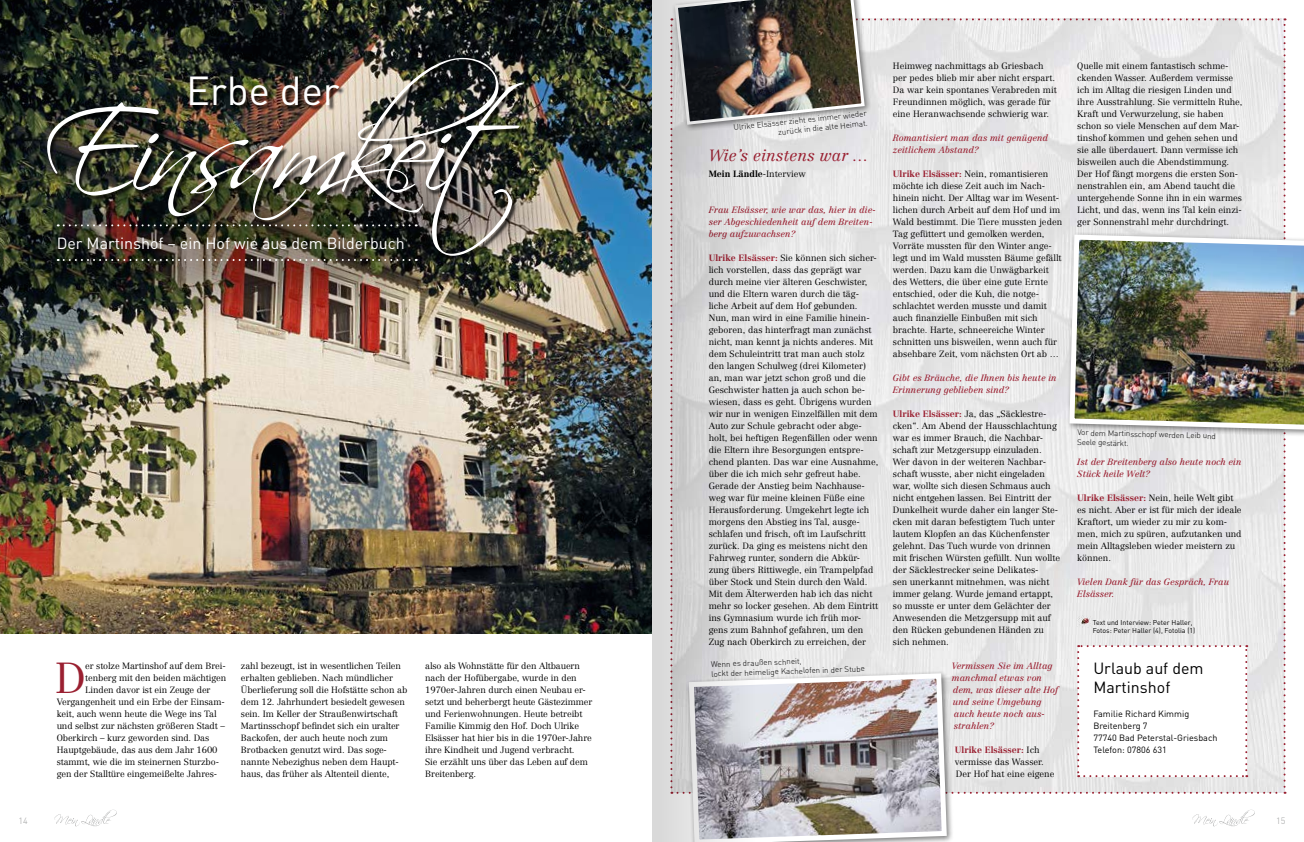
<style>
.page{position:relative;width:1304px;height:842px;background:#fff}
.page>*{position:absolute;margin:0;border:0;box-sizing:border-box;transform-origin:0 0}
.t1{font:120px "Scriptina Pro";color:#fff}
.t2{font:300 42.7px "Centennial";color:#9a2031}
.t3{font:40px "FFDIN";color:#fff}
.t4{font:16px "FFDIN";color:#fff}
.t5{font:16px/19.2px "FFDIN";color:#000}
.t6{font:italic 300 16px "Centennial";color:#9a2031}
.t7{font:300 9px/12px "Centennial";color:#000}
.t8{font:italic 9px/12px "Centennial";color:#9a2031}
.t9{font:9px/12px "FFDIN";color:#000}
.t10{font:700 9px "Centennial";color:#000}
.t11{font:300 9px "FFDIN";color:#9c9d9d}
.t12{font:300 8px/9.6px "FFDIN";color:#000}
.t13{font:7px/8.4px "FFDIN";color:#000}
.s1{font-weight:300}
.s2{font-weight:700;color:#9a2031}
</style>
<div class="page">
<img style="left:0;top:0;width:652px;height:633px">
<div style="left:48px;top:58px;width:480px;height:203px;background:#000;opacity:.75"></div>
<div style="left:192px;top:77px;width:154px;height:33px;background:#000;opacity:.75"></div>
<svg style="left:58px;top:224px;width:359px;height:2px"></svg>
<svg style="left:58px;top:259px;width:359px;height:2px"></svg>
<svg style="left:802px;top:0;width:484px;height:794px"></svg>
<div style="left:1066px;top:231px;width:238px;height:206px;background:#000;opacity:.5"></div>
<img style="left:1067px;top:232px;width:237px;height:200px">
<div style="left:686px;top:670px;width:268px;height:172px;background:#000;opacity:.5"></div>
<img style="left:802px;top:671px;width:147px;height:171px">
<img style="left:1077px;top:616px;width:16px;height:12px">
<svg style="left:54px;top:810px;width:63px;height:17px"></svg>
<svg style="left:1192px;top:810px;width:63px;height:17px"></svg>
<svg style="left:652px;top:0;width:150px;height:842px;background:#c5c3c4"></svg>
<h1 class="t1" style="left:29px;top:77px;width:505px">Einsamkeit</h1>
<h3 class="t3" style="left:186px;top:66px;width:155px">Erbe der</h3>
<h3 class="t4" style="left:57px;top:233px;width:350px">Der Martinshof – ein Hof wie aus dem Bilderbuch</h3>
<h2 class="t2" style="left:55px;top:653px;width:32px">D</h2>
<p class="t7" style="left:85px;top:660px;width:142px">er stolze Martinshof auf dem Brei-</p>
<p class="t7" style="left:85px;top:672px;width:143px">tenberg mit den beiden mächtigen</p>
<p class="t7" style="left:85px;top:684px;width:127px">Linden davor ist ein Zeuge der</p>
<p class="t7" style="left:57px;top:696px;width:170px">Vergangenheit und ein Erbe der Einsam-</p>
<p class="t7" style="left:57px;top:708px;width:161px">keit, auch wenn heute die Wege ins Tal</p>
<p class="t7" style="left:57px;top:720px;width:170px">und selbst zur nächsten größeren Stadt –</p>
<p class="t7" style="left:57px;top:732px;width:154px">Oberkirch – kurz geworden sind. Das</p>
<p class="t7" style="left:57px;top:744px;width:162px">Hauptgebäude, das aus dem Jahr 1600</p>
<p class="t7" style="left:57px;top:756px;width:164px">stammt, wie die im steinernen Sturzbo-</p>
<p class="t7" style="left:57px;top:768px;width:162px">gen der Stalltüre eingemeißelte Jahres-</p>
<p class="t7" style="left:241px;top:660px;width:168px">zahl bezeugt, ist in wesentlichen Teilen erhalten geblieben. Nach mündlicher Überlieferung soll die Hofstätte schon ab dem 12. Jahrhundert besiedelt gewesen sein. Im Keller der Straußenwirtschaft Martinsschopf befindet sich ein uralter Backofen, der auch heute noch zum Brotbacken genutzt wird. Das soge&shy;nannte Nebezighus neben dem Haupt&shy;haus, das früher als Altenteil diente,</p>
<p class="t7" style="left:425px;top:660px;width:169px">also als Wohnstätte für den Altbauern nach der Hofübergabe, wurde in den 1970er-Jahren durch einen Neubau er&shy;setzt und beherbergt heute Gästezimmer und Ferienwohnungen. Heute betreibt Familie Kimmig den Hof. Doch Ulrike Elsässer hat hier bis in die 1970er-Jahre ihre Kindheit und Jugend verbracht.<br>Sie erzählt uns über das Leben auf dem Breitenberg.</p>
<p class="t12" style="left:733px;top:122px;width:135px;text-align:right;rotate:-6deg">Ulrike Elsässer zieht es immer wieder zurück in die alte Heimat.</p>
<h3 class="t6" style="left:709px;top:146px;width:162px">Wie’s einstens war …</h3>
<p class="t10" style="left:709px;top:168px;width:99px">Mein Ländle<span class="s1">-Interview</span></p>
<p class="t8" style="left:709px;top:204px;width:168px">Frau Elsässer, wie war das, hier in die&shy;ser Abgeschiedenheit auf dem Breiten&shy;berg aufzuwachsen?</p>
<p class="t7" style="left:709px;top:252px;width:171px"><span class="s2">Ulrike Elsässer:</span> Sie können sich sicher&shy;lich vorstellen, dass das geprägt war durch meine vier älteren Geschwister, und die Eltern waren durch die täg&shy;liche Arbeit auf dem Hof gebunden.<br>Nun, man wird in eine Familie hinein&shy;geboren, das hinterfragt man zunächst nicht, man kennt ja nichts anderes. Mit dem Schuleintritt trat man auch stolz den langen Schulweg (drei Kilometer) an, man war jetzt schon groß und die Geschwister hatten ja auch schon be&shy;wiesen, dass es geht. Übrigens wurden wir nur in wenigen Einzelfällen mit dem Auto zur Schule gebracht oder abge&shy;holt, bei heftigen Regenfällen oder wenn die Eltern ihre Besorgungen entspre&shy;chend planten. Das war eine Ausnahme, über die ich mich sehr gefreut habe.<br>Gerade der Anstieg beim Nachhause&shy;weg war für meine kleinen Füße eine Herausforderung. Umgekehrt legte ich morgens den Abstieg ins Tal, ausge&shy;schlafen und frisch, oft im Laufschritt zurück. Da ging es meistens nicht den Fahrweg runter, sondern die Abkür&shy;zung übers Rittiwegle, ein Trampelpfad über Stock und Stein durch den Wald.<br>Mit dem Älterwerden hab ich das nicht mehr so locker gesehen. Ab dem Eintritt ins Gymnasium wurde ich früh mor&shy;gens zum Bahnhof gefahren, um den Zug nach Oberkirch zu erreichen, der</p>
<p class="t12" style="left:711px;top:659px;width:155px;rotate:-2deg">Wenn es draußen schneit,<br>lockt der heimelige Kachelofen in der Stube</p>
<p class="t7" style="left:893px;top:60px;width:165px">Heimweg nachmittags ab Griesbach per pedes blieb mir aber nicht erspart.<br>Da war kein spontanes Verabreden mit Freundinnen möglich, was gerade für eine Heranwachsende schwierig war.</p>
<p class="t8" style="left:893px;top:132px;width:157px">Romantisiert man das mit genügend zeitlichem Abstand?</p>
<p class="t7" style="left:893px;top:168px;width:171px"><span class="s2">Ulrike Elsässer:</span> Nein, romantisieren möchte ich diese Zeit auch im Nach&shy;hinein nicht. Der Alltag war im Wesent&shy;lichen durch Arbeit auf dem Hof und im Wald bestimmt. Die Tiere mussten jeden Tag gefüttert und gemolken werden, Vorräte mussten für den Winter ange&shy;legt und im Wald mussten Bäume gefällt werden. Dazu kam die Unwägbarkeit des Wetters, die über eine gute Ernte entschied, oder die Kuh, die notge&shy;schlachtet werden musste und damit auch finanzielle Einbußen mit sich brachte. Harte, schneereiche Winter schnitten uns bisweilen, wenn auch für absehbare Zeit, vom nächsten Ort ab …</p>
<p class="t8" style="left:893px;top:372px;width:165px">Gibt es Bräuche, die Ihnen bis heute in<br>Erinnerung geblieben sind?</p>
<p class="t7" style="left:893px;top:408px;width:169px"><span class="s2">Ulrike Elsässer:</span> Ja, das „Säcklestre&shy;cken“. Am Abend der Hausschlachtung war es immer Brauch, die Nachbar&shy;schaft zur Metzgersupp einzuladen.<br>Wer davon in der weiteren Nachbar&shy;schaft wusste, aber nicht eingeladen war, wollte sich diesen Schmaus auch nicht entgehen lassen. Bei Eintritt der Dunkelheit wurde daher ein langer Ste&shy;cken mit daran befestigtem Tuch unter lautem Klopfen an das Küchenfenster gelehnt. Das Tuch wurde von drinnen mit frischen Würsten gefüllt. Nun wollte der Säcklestrecker seine Delikates-<br>sen unerkannt mitnehmen, was nicht immer gelang. Wurde jemand ertappt, so musste er unter dem Gelächter der Anwesenden die Metzgersupp mit auf den Rücken gebundenen Händen zu sich nehmen.</p>
<p class="t8" style="left:952px;top:660px;width:108px">Vermissen Sie im Alltag manchmal etwas von dem, was dieser alte Hof und seine Umgebung auch heute noch aus&shy;strahlen?</p>
<p class="t7" style="left:955px;top:744px;width:101px"><span class="s2">Ulrike Elsässer:</span> Ich vermisse das Wasser.<br>Der Hof hat eine eigene</p>
<p class="t7" style="left:1077px;top:60px;width:167px">Quelle mit einem fantastisch schme&shy;ckenden Wasser. Außerdem vermisse ich im Alltag die riesigen Linden und ihre Ausstrahlung. Sie vermitteln Ruhe, Kraft und Verwurzelung, sie haben schon so viele Menschen auf dem Mar&shy;tinshof kommen und gehen sehen und sie alle überdauert. Dann vermisse ich bisweilen auch die Abendstimmung.<br>Der Hof fängt morgens die ersten Son&shy;nenstrahlen ein, am Abend taucht die untergehende Sonne ihn in ein warmes Licht, und das, wenn ins Tal kein einzi&shy;ger Sonnenstrahl mehr durchdringt.</p>
<p class="t12" style="left:1077px;top:428px;width:140px;line-height:9.3px;rotate:1deg">Vor dem Martinsschopf werden Leib und<br>Seele gestärkt.</p>
<p class="t8" style="left:1077px;top:456px;width:166px">Ist der Breitenberg also heute noch ein<br>Stück heile Welt?</p>
<p class="t7" style="left:1077px;top:492px;width:166px"><span class="s2">Ulrike Elsässer:</span> Nein, heile Welt gibt es nicht. Aber er ist für mich der ideale<br>Kraftort, um wieder zu mir zu kom&shy;men, mich zu spüren, aufzutanken und mein Alltagsleben wieder meistern zu können.</p>
<p class="t8" style="left:1077px;top:576px;width:153px">Vielen Dank für das Gespräch, Frau<br>Elsässer.</p>
<p class="t13" style="left:1093px;top:618px;width:104px">Text und Interview: Peter Haller,<br>Fotos: Peter Haller (4), Fotolia (1)</p>
<h3 class="t5" style="left:1093px;top:659px;width:112px">Urlaub auf dem<br>Martinshof</h3>
<p class="t9" style="left:1093px;top:708px;width:126px">Familie Richard Kimmig<br>Breitenberg 7<br>77740 Bad Peterstal-Griesbach<br>Telefon: 07806 631</p>
<p class="t11" style="left:18px;top:815px;width:11px">14</p>
<p class="t11" style="left:1276px;top:815px;width:11px">15</p>
</div>
